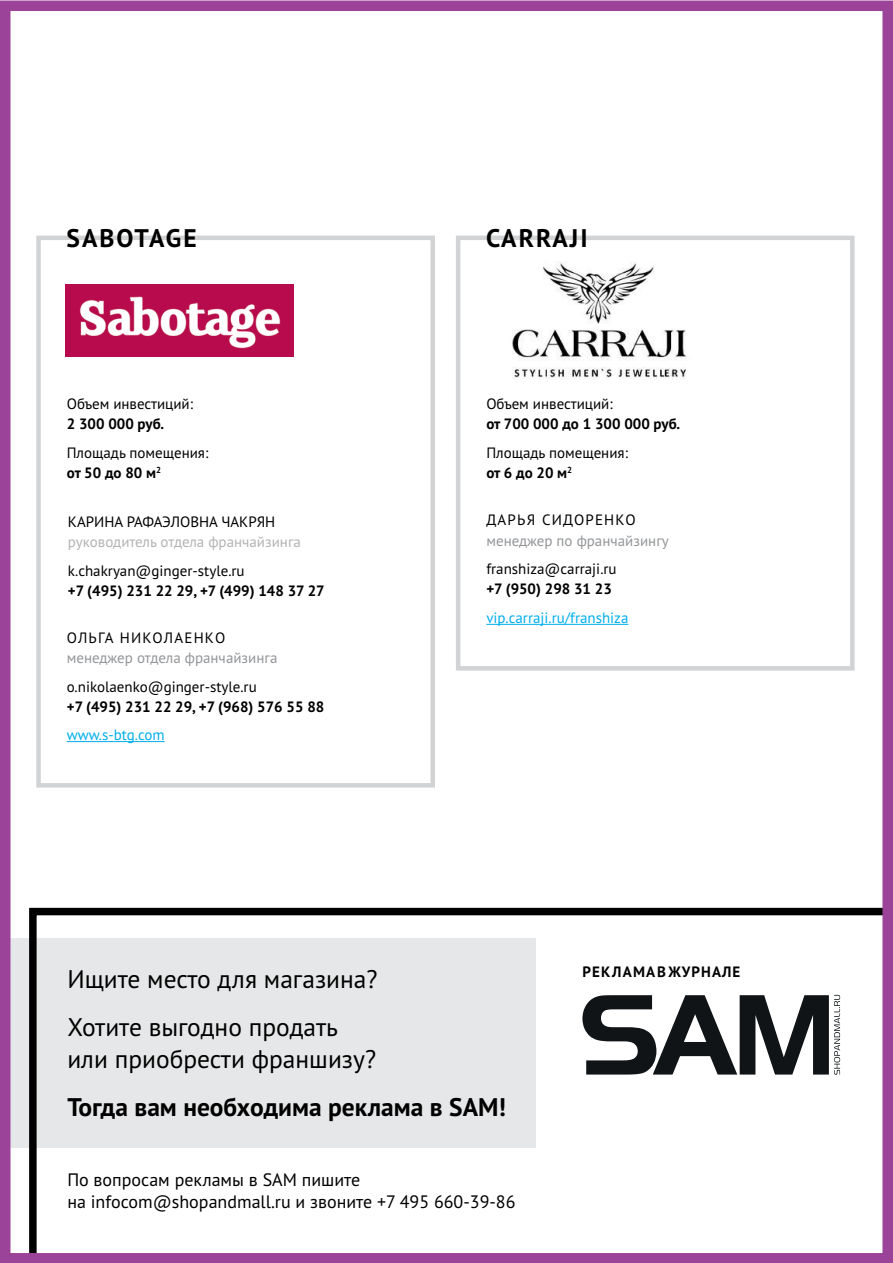
<style>
.page{position:relative;width:893px;height:1263px;background:#fff}
.page>*{position:absolute;margin:0;border:0;box-sizing:border-box;transform-origin:0 0}
.t1{font:25.5px/48.4px "PT Sans";color:#000}
.t2{font:700 25.5px "PT Sans";color:#000}
.t3{font:700 25.5px "PT Sans";letter-spacing:.08em;color:#000}
.t4{font:18px/22.5px "PT Sans";color:#000}
.t5{font:15px/20.2px "PT Sans";color:#000}
.t6{font:700 15px "PT Sans";color:#000}
.t7{font:15px "PT Sans";color:#939598}
.t8{font:15px "PT Sans";color:#00aeef}
.t9{font:15px "PT Sans";color:#b3b3b3}
.t10{font:15px "PT Sans";letter-spacing:.08em;color:#000}
.t11{font:700 15px "PT Sans";letter-spacing:.08em;color:#000}
.s1{font-weight:700}
</style>
<div class="page">
<div style="left:0;top:939px;width:536px;height:209px;background:#e6e7e8"></div>
<svg style="left:25px;top:907px;width:857px;height:345px"></svg>
<hr style="left:67px;top:741px;width:98px;height:1px;background:#00aeef">
<div style="left:36px;top:236px;width:399px;height:551px;border:4px solid #d1d3d4"></div>
<hr style="left:486px;top:624px;width:142px;height:1px;background:#00aeef">
<div style="left:456px;top:236px;width:399px;height:435px;border:4px solid #d1d3d4"></div>
<img style="left:66px;top:285px;width:227px;height:71px">
<img style="left:512px;top:261px;width:174px;height:119px">
<div style="left:0;top:1px;width:893px;height:1262px;border:10px solid #9b4399"></div>
<h1 class="t3" style="left:66px;top:221px;width:132px">SABOTAGE</h1>
<p class="t5" style="left:67px;top:393px;width:128px">Объем инвестиций:</p>
<p class="t6" style="left:67px;top:414px;width:99px">2 300 000 руб.</p>
<p class="t5" style="left:67px;top:442px;width:143px">Площадь помещения: <span class="s1">от 50 до 80 м</span><sup>2</sup></p>
<p class="t5" style="left:68px;top:511px;width:209px">КАРИНА РАФАЭЛОВНА ЧАКРЯН</p>
<p class="t9" style="left:68px;top:532px;width:235px">руководитель отдела франчайзинга</p>
<p class="t5" style="left:68px;top:560px;width:178px">k.chakryan@ginger-style.ru</p>
<p class="t6" style="left:68px;top:581px;width:258px">+7 (495) 231 22 29, +7 (499) 148 37 27</p>
<p class="t10" style="left:67px;top:628px;width:160px">ОЛЬГА НИКОЛАЕНКО</p>
<p class="t7" style="left:67px;top:648px;width:212px">менеджер отдела франчайзинга</p>
<p class="t5" style="left:67px;top:676px;width:192px">o.nikolaenko@ginger-style.ru</p>
<p class="t6" style="left:67px;top:697px;width:259px">+7 (495) 231 22 29, +7 (968) 576 55 88</p>
<p class="t8" style="left:67px;top:725px;width:99px">www.s-btg.com</p>
<h1 class="t3" style="left:486px;top:221px;width:103px">CARRAJI</h1>
<p class="t5" style="left:486px;top:393px;width:128px">Объем инвестиций:</p>
<p class="t6" style="left:486px;top:414px;width:195px">от 700 000 до 1 300 000 руб.</p>
<p class="t5" style="left:486px;top:442px;width:143px">Площадь помещения: <span class="s1">от 6 до 20 м</span><sup>2</sup></p>
<p class="t10" style="left:486px;top:510px;width:151px">ДАРЬЯ СИДОРЕНКО</p>
<p class="t7" style="left:486px;top:531px;width:184px">менеджер по франчайзингу</p>
<p class="t5" style="left:486px;top:558px;width:132px">franshiza@carraji.ru</p>
<p class="t6" style="left:486px;top:579px;width:127px">+7 (950) 298 31 23</p>
<p class="t8" style="left:486px;top:608px;width:144px">vip.carraji.ru/franshiza</p>
<h1 class="t1" style="left:67px;top:954px;width:312px">Ищите место для магазина?<br>Хотите выгодно продать</h1>
<h1 class="t1" style="left:67px;top:1034px;width:310px">или приобрести франшизу?</h1>
<h1 class="t2" style="left:67px;top:1090px;width:440px">Тогда вам необходима реклама в SAM!</h1>
<p class="t4" style="left:67px;top:1168px;width:450px">По вопросам рекламы в SAM пишите<br>на infоcom@shopandmall.ru и звоните +7 495 660-39-86</p>
<p class="t11" style="left:582px;top:962px;width:159px">РЕКЛАМАВЖУРНАЛЕ</p>
</div>
